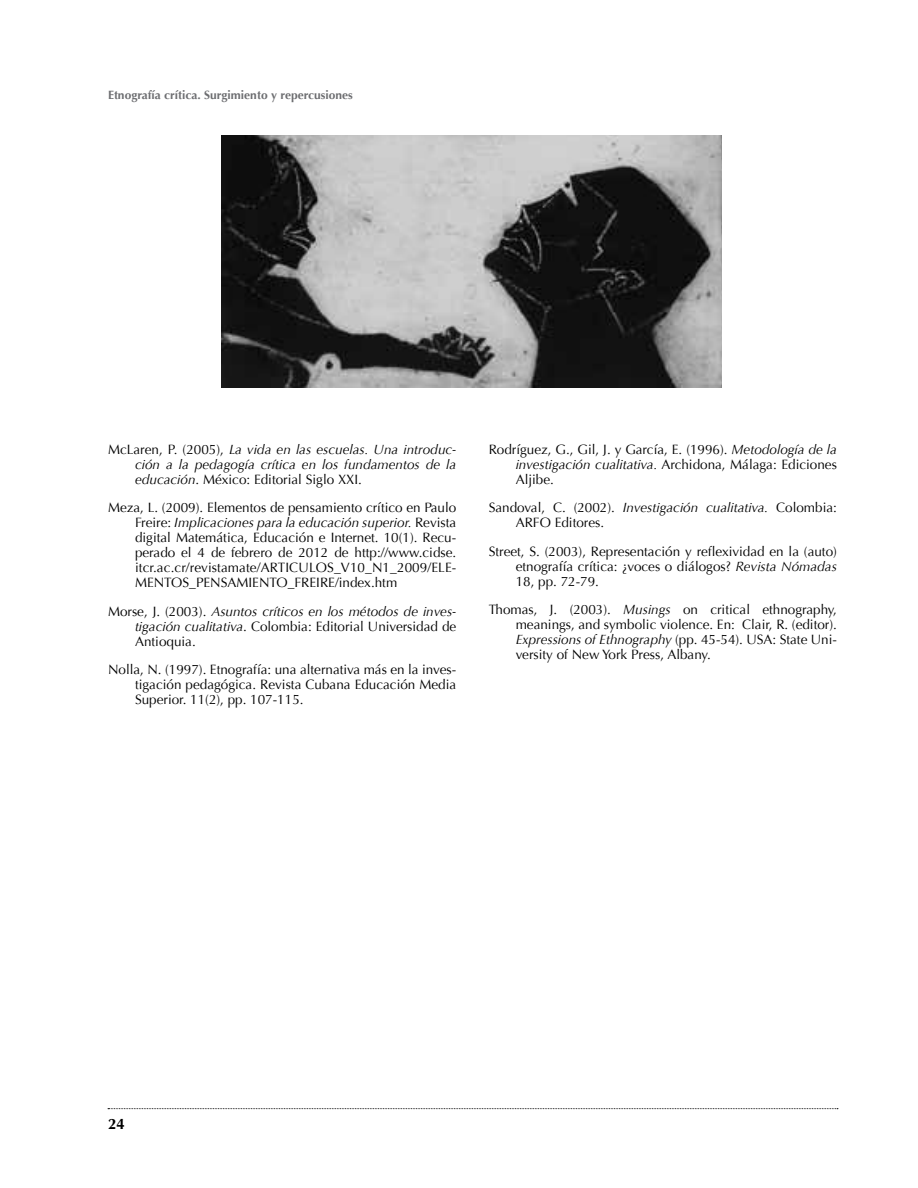
<style>
.page{position:relative;width:918px;height:1188px;background:#fff}
.page>*{position:absolute;margin:0;border:0;box-sizing:border-box;transform-origin:0 0}
.t1{font:700 15px "Optima";color:#000}
.t2{font:13.5px/15px "Optima";color:#000;text-align:justify}
.t3{font:italic 13.5px/15px "Optima";color:#000;text-align:justify}
.t4{font:700 12px "Optima";color:#6d6e71}
.s1{font-style:normal}
.s2{font-style:italic}
</style>
<div class="page">
<svg style="left:108px;top:1108px;width:730px;height:1px"></svg>
<img style="left:221px;top:135px;width:501px;height:252px">
<p class="t4" style="left:108px;top:88px;width:246px">Etnografía crítica. Surgimiento y repercusiones</p>
<p class="t3" style="left:135px;top:442px;width:323px;text-indent:-27px"><span class="s1">McLaren, P. (2005),</span> La vida en las escuelas. Una introduc&shy;ción a la pedagogía crítica en los fundamentos de la educación<span class="s1">. México: Editorial Siglo XXI.</span></p>
<p class="t2" style="left:135px;top:500px;width:323px;text-indent:-27px">Meza, L. (2009). Elementos de pensamiento crítico en Paulo Freire: <span class="s2">Implicaciones para la educación superior.</span> Revista digital Matemática, Educación e Internet. 10(1). Recu&shy;perado el 4 de febrero de 2012 de http://www.cidse. itcr.ac.cr/revistamate/ARTICULOS_V10_N1_2009/ELE-MENTOS_PENSAMIENTO_FREIRE/index.htm</p>
<p class="t2" style="left:135px;top:604px;width:323px;text-indent:-27px">Morse, J. (2003). <span class="s2">Asuntos críticos en los métodos de inves&shy;tigación cualitativa</span>. Colombia: Editorial Universidad de Antioquia.</p>
<p class="t2" style="left:135px;top:662px;width:323px;text-indent:-27px">Nolla, N. (1997). Etnografía: una alternativa más en la inves&shy;tigación pedagógica. Revista Cubana Educación Media Superior. 11(2), pp. 107-115.</p>
<p class="t2" style="left:516px;top:442px;width:323px;text-indent:-27px">Rodríguez, G., Gil, J. y García, E. (1996). <span class="s2">Metodología de la investigación cualitativa.</span> Archidona, Málaga: Ediciones Aljibe.</p>
<p class="t2" style="left:516px;top:500px;width:323px;text-indent:-27px">Sandoval, C. (2002). <span class="s2">Investigación cualitativa.</span> Colombia:<br>ARFO Editores.</p>
<p class="t2" style="left:516px;top:544px;width:323px;text-indent:-27px">Street, S. (2003), Representación y reflexividad en la (auto) etnografía crítica: ¿voces o diálogos? <span class="s2">Revista Nómadas </span>18, pp. 72-79.</p>
<p class="t2" style="left:516px;top:602px;width:323px;text-indent:-27px">Thomas, J. (2003). <span class="s2">Musings</span> on critical ethnography, meanings, and symbolic violence. En: Clair, R. (editor).<br><span class="s2">Expressions of Ethnography</span> (pp. 45-54). USA: State Uni&shy;versity of New York Press, Albany.</p>
<p class="t1" style="left:108px;top:1115px;width:18px">24</p>
</div>
